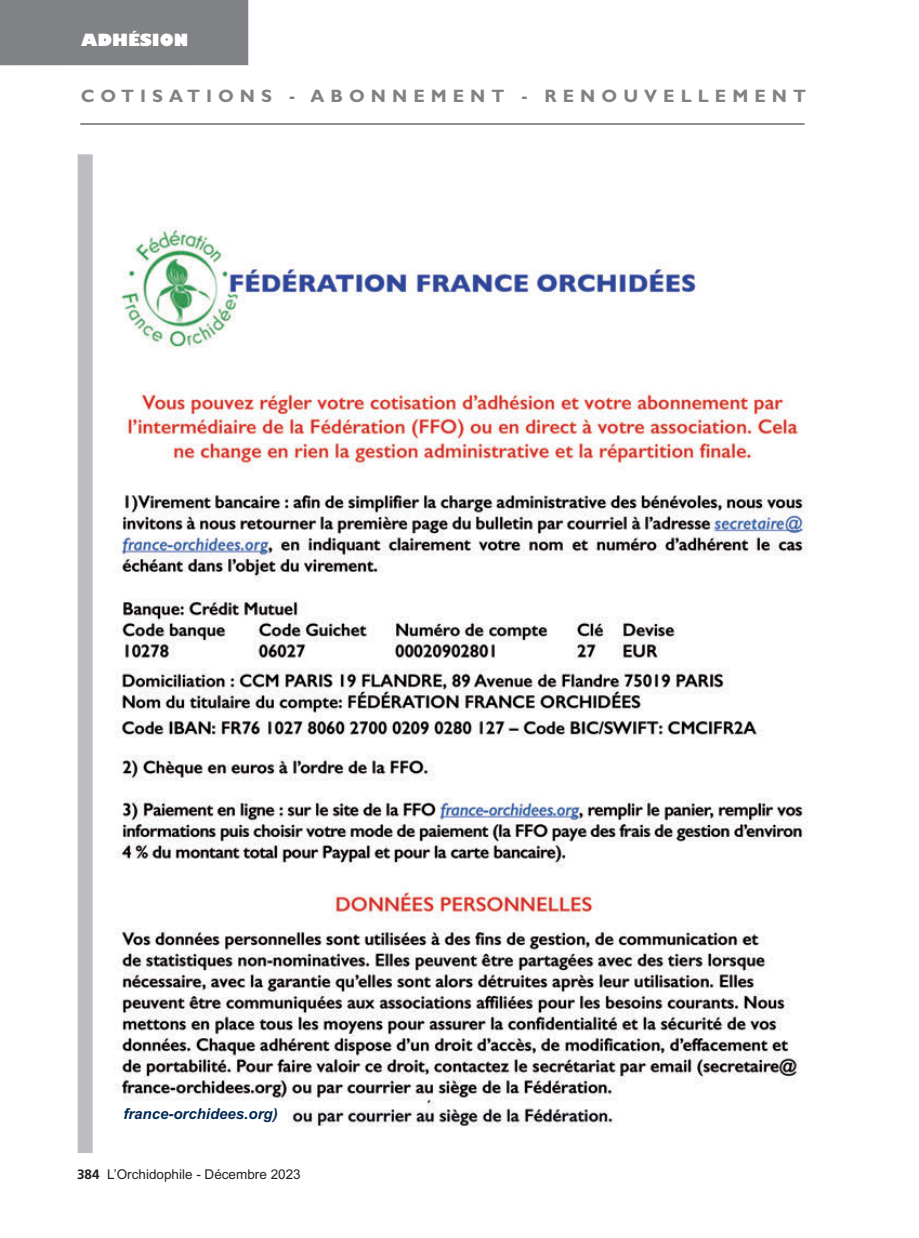
<style>
.page{position:relative;width:919px;height:1238px;background:#fff}
.page>*{position:absolute;margin:0;border:0;box-sizing:border-box;transform-origin:0 0}
.t1{font:700 18px "Gill Sans";letter-spacing:.335em;color:#808285}
.t2{font:800 16.5px "Gill Sans";color:#fff}
.t3{font:italic 700 15px "Arial";color:#002853}
.t4{font:13.5px "Arial";color:#231f20}
.s1{font-family:"Frutiger";font-weight:700}
</style>
<div class="page">
<hr style="left:80px;top:124px;width:724px;height:1px;background:#231f20">
<div style="left:0;top:0;width:248px;height:65px;background:#808285"></div>
<div style="left:78px;top:154px;width:15px;height:998px;background:#bcbdc0"></div>
<img style="left:115px;top:227px;width:693px;height:900px">
<div style="left:123px;top:1108px;width:162px;height:19px;background:#fff"></div>
<p class="t2" style="left:81px;top:30px;width:109px">ADHÉSION</p>
<p class="t1" style="left:81px;top:85px;width:726px">COTISATIONS - ABONNEMENT - RENOUVELLEMENT</p>
<p class="t3" style="left:123px;top:1105px;width:156px">france-orchidees.org)</p>
<p class="t4" style="left:77px;top:1166px;width:225px"><span class="s1">384</span> L’Orchidophile - Décembre 2023</p>
</div>
